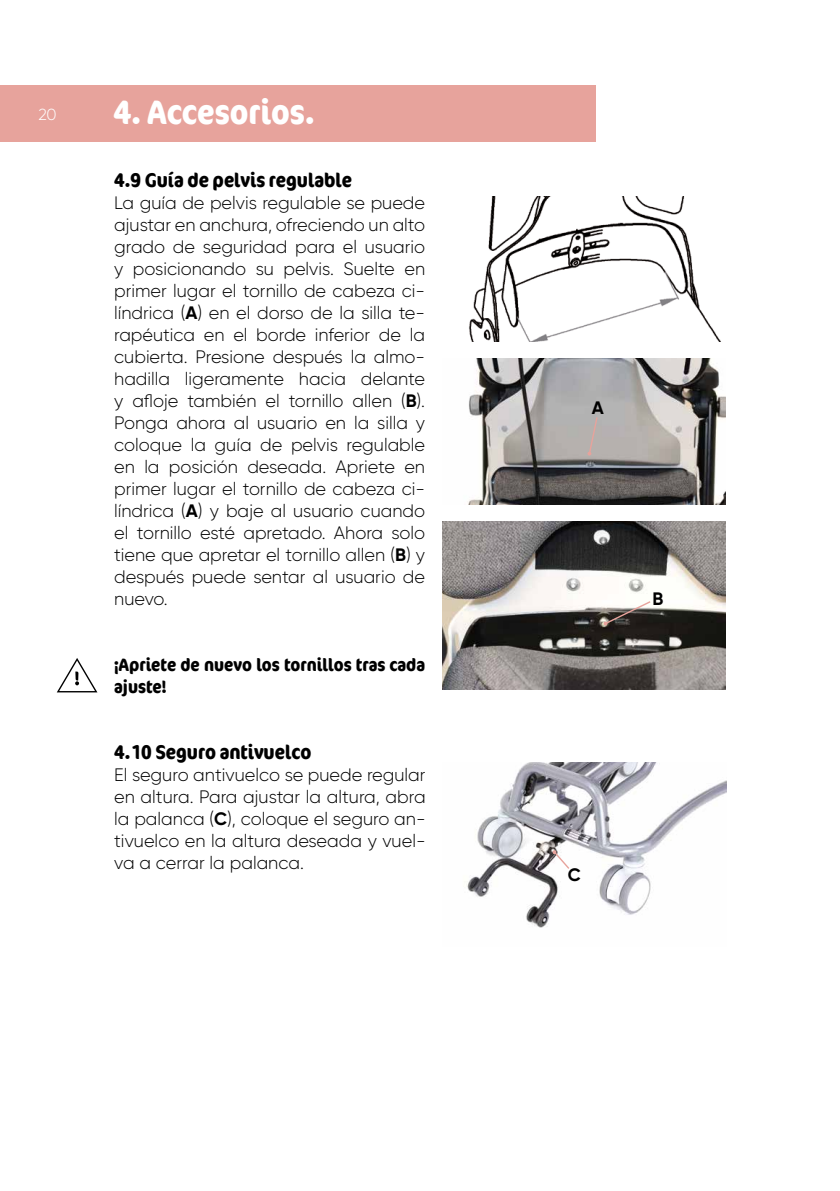
<style>
.page{position:relative;width:840px;height:1191px;background:#fff}
.page>*{position:absolute;margin:0;border:0;box-sizing:border-box;transform-origin:0 0}
.t1{font:700 condensed 34px "Cocon Offc Pro";color:#fff}
.t2{font:700 condensed 20px "Cocon Offc Pro";color:#000}
.t3{font:300 18px/22px "Gilroy";color:#000;text-align:justify}
.t4{font:700 condensed 18px/22px "Cocon Offc Pro";color:#000}
.t5{font:700 18px "Gilroy";color:#000}
.t6{font:300 16px "Gilroy";color:#fff}
.s1{font-weight:700}
</style>
<div class="page">
<div style="left:0;top:85px;width:595px;height:57px;background:#e7a39c"></div>
<img style="left:469px;top:196px;width:252px;height:146px">
<img style="left:468px;top:359px;width:257px;height:145px">
<img style="left:442px;top:521px;width:283px;height:168px">
<svg style="left:587px;top:416px;width:11px;height:40px"></svg>
<svg style="left:603px;top:600px;width:48px;height:26px"></svg>
<svg style="left:57px;top:658px;width:40px;height:34px"></svg>
<img style="left:466px;top:762px;width:260px;height:166px">
<svg style="left:552px;top:850px;width:18px;height:20px"></svg>
<p class="t6" style="left:38px;top:104px;width:20px">20</p>
<h1 class="t1" style="left:113px;top:88px;width:203px">4. Accesorios.</h1>
<p class="t2" style="left:114px;top:165px;width:239px">4.9 Guía de pelvis regulable</p>
<p class="t3" style="left:114px;top:191px;width:312px">La guía de pelvis regulable se puede ajustar en anchura, ofreciendo un alto grado de seguridad para el usuario y posicionando su pelvis. Suelte en primer lugar el tornillo de cabeza ci&shy;líndrica (<span class="s1">A</span>) en el dorso de la silla te&shy;rapéutica en el borde inferior de la cubierta. Presione después la almo&shy;hadilla ligeramente hacia delante y afloje también el tornillo allen (<span class="s1">B</span>).<br>Ponga ahora al usuario en la silla y coloque la guía de pelvis regulable en la posición deseada. Apriete en primer lugar el tornillo de cabeza ci&shy;líndrica (<span class="s1">A</span>) y baje al usuario cuando el tornillo esté apretado. Ahora solo tiene que apretar el tornillo allen (<span class="s1">B</span>) y después puede sentar al usuario de nuevo.</p>
<p class="t4" style="left:114px;top:652px;width:312px">¡Apriete de nuevo los tornillos tras cada ajuste!</p>
<p class="t2" style="left:114px;top:737px;width:198px">4.10 Seguro antivuelco</p>
<p class="t3" style="left:114px;top:763px;width:313px">El seguro antivuelco se puede regular en altura. Para ajustar la altura, abra la palanca (<span class="s1">C</span>), coloque el seguro an&shy;tivuelco en la altura deseada y vuel&shy;va a cerrar la palanca.</p>
<p class="t5" style="left:591px;top:396px;width:14px">A</p>
<p class="t5" style="left:652px;top:587px;width:12px">B</p>
<p class="t5" style="left:567px;top:863px;width:15px">C</p>
</div>
